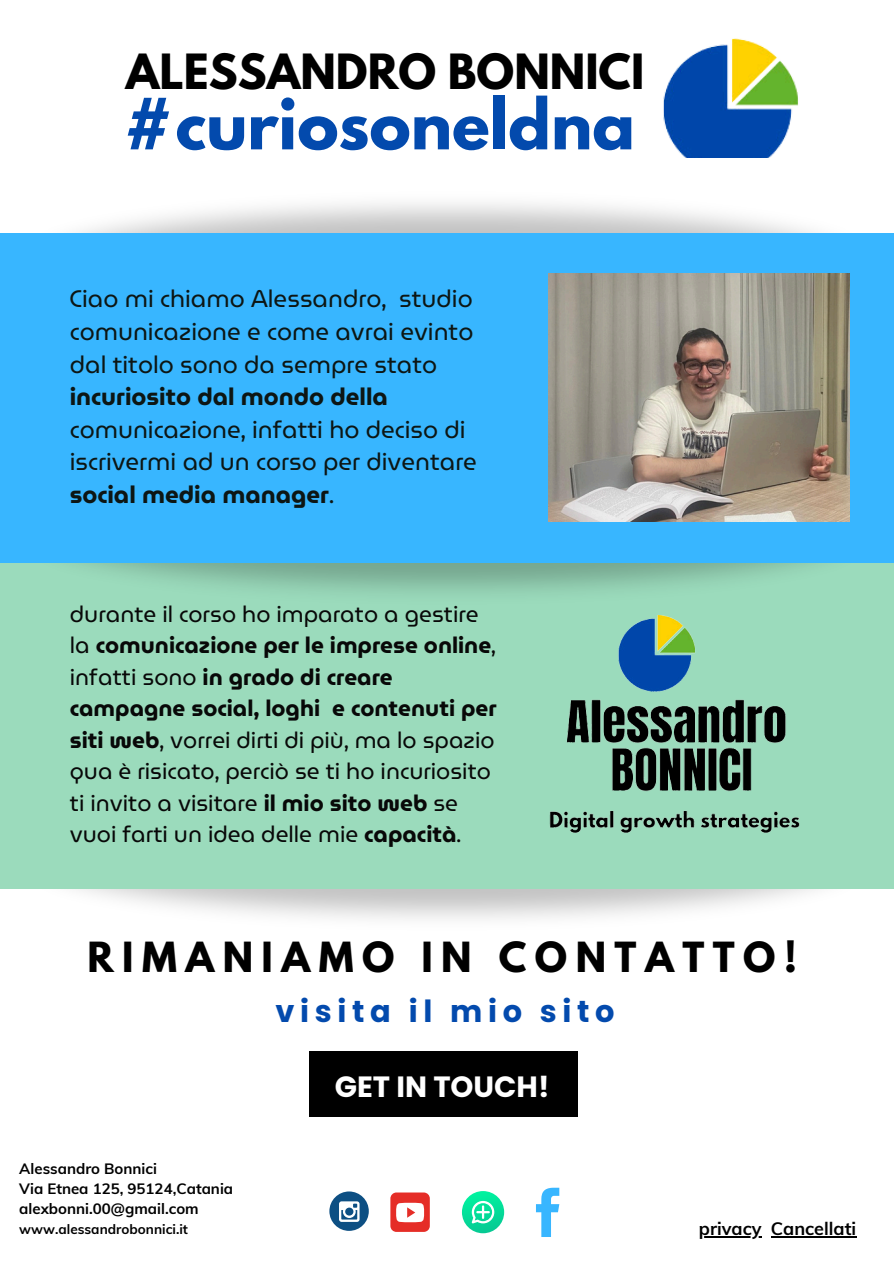
<style>
.page{position:relative;width:894px;height:1264px;background:#fff}
.page>*{position:absolute;margin:0;border:0;box-sizing:border-box;transform-origin:0 0}
.t1{font:700 62.55px "League Spartan";color:#034aad}
.t2{font:700 43.05px "League Spartan";color:#000}
.t3{font:700 36.75px "League Spartan";letter-spacing:.23em;color:#000}
.t4{font:700 30.45px "Poppins";letter-spacing:.185em;color:#034aad}
.t5{font:700 29.25px "Poppins";color:#fff}
.t6{font:24px/32.7px "Museo Moderno";color:#0d1614}
.t7{font:22.5px/31.5px "Museo Moderno";color:#080808}
.t8{font:700 18px "Muli";color:#000}
.t9{font:700 15px "Muli";color:#000}
.t10{font:700 13.5px "Muli";color:#000}
.s1{font-weight:700}
</style>
<div class="page">
<div style="left:309px;top:1050px;width:268px;height:66px;background:#000"></div>
<div style="left:0;top:559px;width:893px;height:329px;background:#9bdbbc"></div>
<img style="left:0;top:562px;width:893px;height:31px">
<img style="left:78px;top:157px;width:738px;height:76px">
<div style="left:0;top:233px;width:893px;height:329px;background:#38b6ff"></div>
<img style="left:548px;top:273px;width:301px;height:249px">
<img style="left:503px;top:615px;width:328px;height:279px">
<hr style="left:698px;top:1235px;width:63px;height:1px;background:#000">
<hr style="left:770px;top:1235px;width:86px;height:1px;background:#000">
<div style="left:329px;top:1191px;width:39px;height:39px;background:#0d4f83;border-radius:50%"></div>
<svg style="left:339px;top:1201px;width:20px;height:20px"></svg>
<div style="left:390px;top:1192px;width:39px;height:39px;background:#e52d27;border-radius:6px"></div>
<svg style="left:396px;top:1202px;width:28px;height:20px"></svg>
<svg style="left:462px;top:1190px;width:42px;height:43px"></svg>
<svg style="left:471px;top:1200px;width:23px;height:23px"></svg>
<svg style="left:536px;top:1187px;width:23px;height:49px"></svg>
<img style="left:663px;top:38px;width:135px;height:119px">
<p class="t2" style="left:126px;top:50px;width:519px">ALESSANDRO BONNICI</p>
<p class="t1" style="left:123px;top:93px;width:513px">#curiosoneldna</p>
<h5 class="t6" style="left:70px;top:282px;width:408px">Ciao mi chiamo Alessandro, studio comunicazione e come avrai evinto dal titolo sono da sempre stato <span class="s1">incuriosito dal mondo della </span>comunicazione, infatti ho deciso di iscrivermi ad un corso per diventare <span class="s1">social media manager</span>.</h5>
<h2 class="t7" style="left:70px;top:598px;width:428px">durante il corso ho imparato a gestire la <span class="s1">comunicazione per le imprese online</span>, infatti sono <span class="s1">in grado di creare campagne social, loghi e contenuti per siti web</span>, vorrei dirti di più, ma lo spazio qua è risicato, perciò se ti ho incuriosito ti invito a visitare <span class="s1">il mio sito web</span> se vuoi farti un idea delle mie <span class="s1">capacità</span>.</h2>
<h1 class="t3" style="left:87px;top:939px;width:710px">RIMANIAMO IN CONTATTO!</h1>
<p class="t4" style="left:275px;top:990px;width:340px">visita il mio sito</p>
<p class="t9" style="left:19px;top:1158px;width:139px">Alessandro Bonnici</p>
<p class="t9" style="left:19px;top:1178px;width:215px">Via Etnea 125, 95124,Catania</p>
<p class="t9" style="left:19px;top:1199px;width:181px">alexbonni.00@gmail.com</p>
<p class="t10" style="left:19px;top:1220px;width:170px">www.alessandrobonnici.it</p>
<h5 class="t5" style="left:335px;top:1065px;width:216px">GET IN TOUCH!</h5>
<h4 class="t8" style="left:698px;top:1216px;width:64px">privacy</h4>
<h3 class="t8" style="left:770px;top:1216px;width:87px">Cancellati</h3>
</div>
